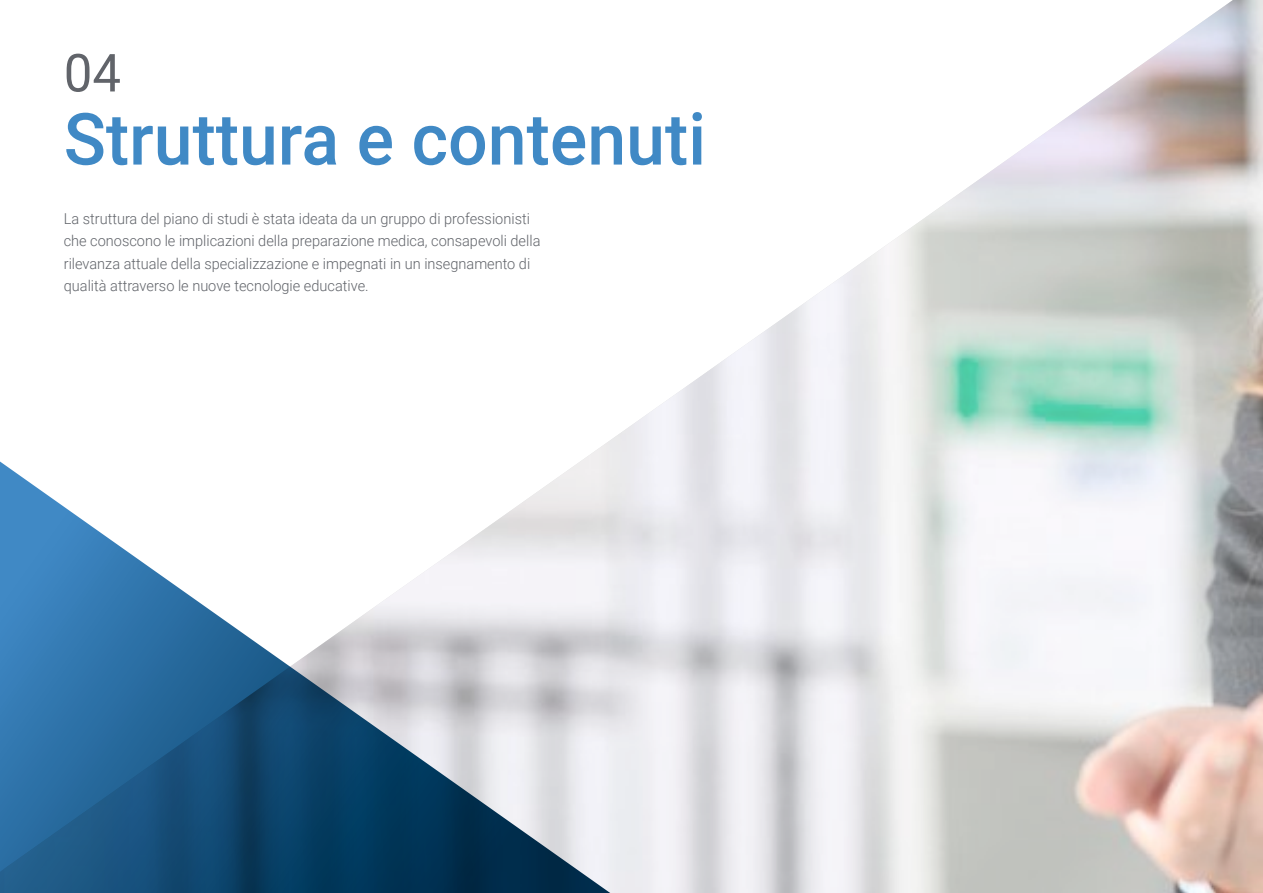
<style>
.page{position:relative;width:1263px;height:893px;background:#fff}
.page>*{position:absolute;margin:0;border:0;box-sizing:border-box;transform-origin:0 0}
.t1{font:500 72px "Roboto";color:#4089c5}
.t2{font:52.5px "Roboto";color:#61646a}
.t3{font:300 15px/22.5px "Roboto";color:#61646a}
</style>
<div class="page">
<img style="left:602px;top:0;width:661px;height:893px">
<svg style="left:0;top:446px;width:640px;height:447px"></svg>
<h2 class="t2" style="left:64px;top:36px;width:59px">04</h2>
<h1 class="t1" style="left:64px;top:89px;width:644px">Struttura e contenuti</h1>
<p class="t3" style="left:64px;top:207px;width:478px">La struttura del piano di studi è stata ideata da un gruppo di professionisti che conoscono le implicazioni della preparazione medica, consapevoli della rilevanza attuale della specializzazione e impegnati in un insegnamento di qualità attraverso le nuove tecnologie educative.</p>
</div>
